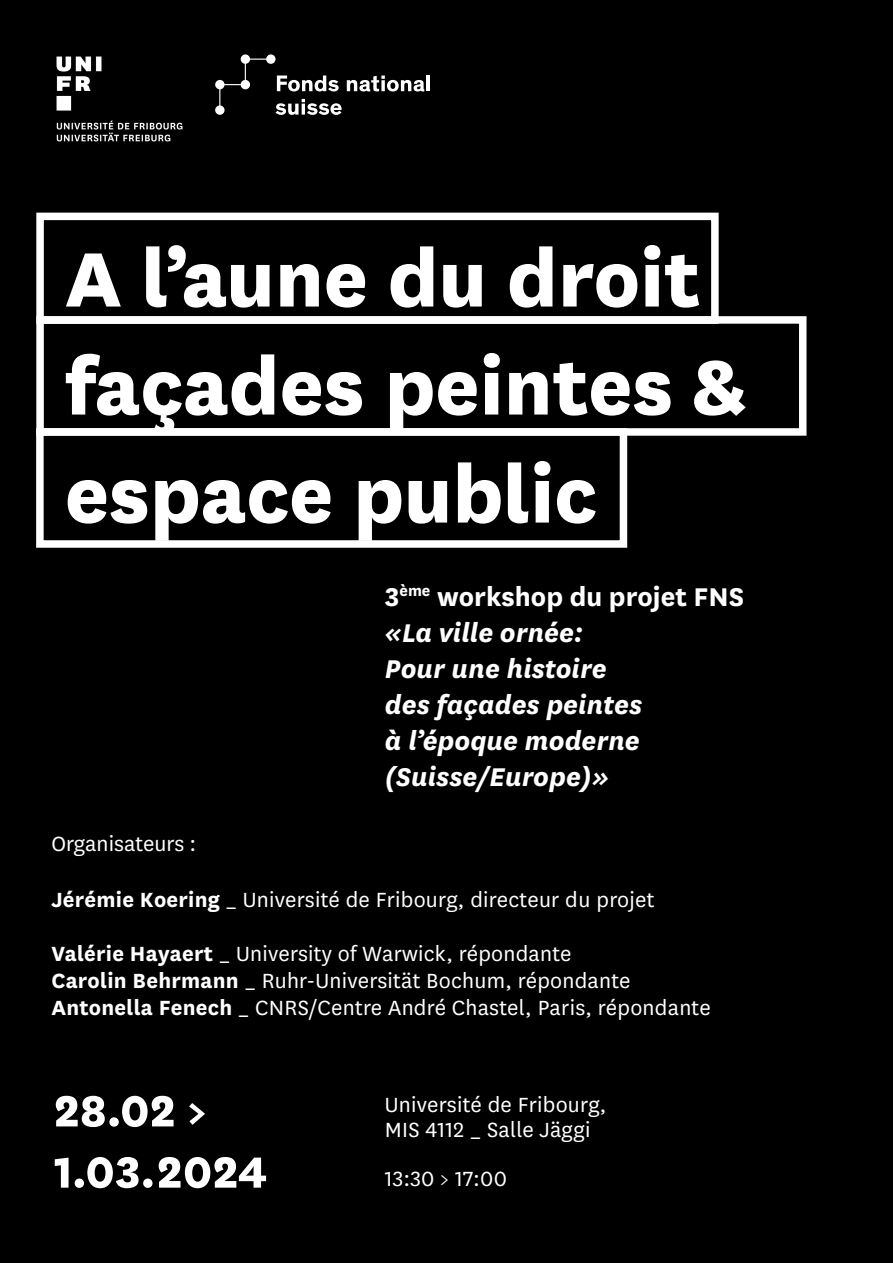
<style>
.page{position:relative;width:893px;height:1263px;background:#000}
.page>*{position:absolute;margin:0;border:0;box-sizing:border-box;transform-origin:0 0}
.t1{font:800 90px "National Uni Fr";color:#fff}
.t2{font:800 51px/61.2px "National Uni Fr";color:#fff}
.t3{font:italic 700 30px "National Uni Fr";color:#fff}
.t4{font:700 30px "National Uni Fr";color:#fff}
.t5{font:24px "National Uni Fr";letter-spacing:.01em;color:#fff}
.s1{font-weight:700}
</style>
<div class="page">
<div style="left:36px;top:213px;width:683px;height:111px;border:8px solid #fff"></div>
<div style="left:36px;top:316px;width:770px;height:120px;border:8px solid #fff"></div>
<hr style="left:427px;top:75px;width:3px;height:16px;background:#fff">
<svg style="left:215px;top:54px;width:209px;height:61px"></svg>
<img style="left:56px;top:56px;width:127px;height:86px">
<div style="left:36px;top:428px;width:591px;height:120px;border:8px solid #fff"></div>
<p class="t1" style="left:65px;top:214px;width:637px">A l’aune du droit</p>
<p class="t1" style="left:65px;top:322px;width:683px">façades peintes &amp;</p>
<p class="t1" style="left:65px;top:430px;width:533px">espace public</p>
<p class="t4" style="left:385px;top:576px;width:361px">3<sup>ème</sup> workshop du projet FNS</p>
<p class="t3" style="left:385px;top:612px;width:199px">«La ville ornée:</p>
<p class="t3" style="left:385px;top:648px;width:223px">Pour une histoire</p>
<p class="t3" style="left:385px;top:684px;width:259px">des façades peintes</p>
<p class="t3" style="left:385px;top:720px;width:256px">à l’époque moderne</p>
<p class="t3" style="left:385px;top:756px;width:226px">(Suisse/Europe)»</p>
<p class="t5" style="left:51px;top:828px;width:147px">Organisateurs :</p>
<p class="t5" style="left:51px;top:884px;width:605px"><span class="s1">Jérémie Koering</span> _ Université de Fribourg, directeur du projet</p>
<p class="t5" style="left:51px;top:938px;width:522px"><span class="s1">Valérie Hayaert</span> _ University of Warwick, répondante</p>
<p class="t5" style="left:51px;top:965px;width:581px"><span class="s1">Carolin Behrmann</span> _ Ruhr-Universität Bochum, répondante</p>
<p class="t5" style="left:51px;top:992px;width:661px"><span class="s1">Antonella Fenech</span> _ CNRS/Centre André Chastel, Paris, répondante</p>
<p class="t2" style="left:54px;top:1076px;width:215px">28.02 &gt;<br>1.03.2024</p>
<p class="t5" style="left:385px;top:1089px;width:223px">Université de Fribourg,</p>
<p class="t5" style="left:385px;top:1114px;width:207px">MIS 4112 _ Salle Jäggi</p>
<p class="t5" style="left:385px;top:1163px;width:124px">13:30 &gt; 17:00</p>
</div>
